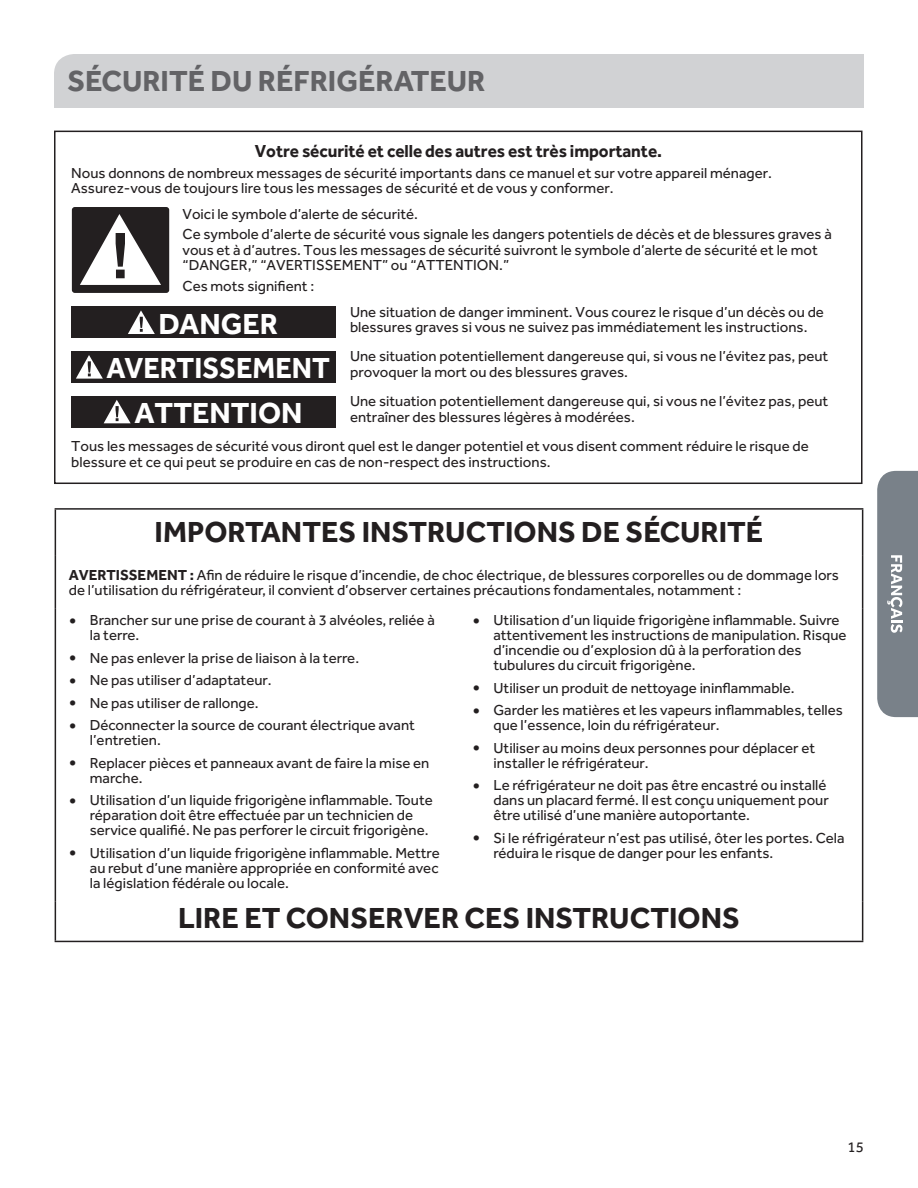
<style>
.page{position:relative;width:918px;height:1188px;background:#fff}
.page>*{position:absolute;margin:0;border:0;box-sizing:border-box;transform-origin:0 0}
.t1{font:700 30px "Effra";color:#231f20}
.t2{font:700 30px/44.7px "Effra";color:#fff;text-align:center}
.t3{font:700 30px "Effra";color:#636366}
.t4{font:700 18px "Effra";letter-spacing:-.005em;color:#231f20;scale:.96 1}
.t5{font:15px/15px "Effra";color:#231f20}
.s1{font-weight:700}
.s2{font-weight:700;font-size:18px}
</style>
<div class="page">
<svg style="left:877px;top:471px;width:41px;height:246px;background:#818990"></svg>
<div style="left:54px;top:54px;width:810px;height:54px;background:#d1d2d4"></div>
<div style="left:54px;top:131px;width:809px;height:353px;border:2px solid #231f20"></div>
<div style="left:73px;top:208px;width:95px;height:84px;background:#231f20;border-radius:2px"></div>
<div style="left:72px;top:207px;width:97px;height:86px;border:3px solid #231f20;border-radius:2px"></div>
<div style="left:71px;top:307px;width:265px;height:31px;background:#231f20"></div>
<svg style="left:128px;top:310px;width:27px;height:24px"></svg>
<div style="left:71px;top:351px;width:265px;height:31px;background:#231f20"></div>
<svg style="left:76px;top:355px;width:27px;height:24px"></svg>
<div style="left:71px;top:396px;width:265px;height:31px;background:#231f20"></div>
<svg style="left:104px;top:400px;width:27px;height:23px"></svg>
<svg style="left:80px;top:214px;width:81px;height:71px"></svg>
<hr style="left:55px;top:508px;width:404px;height:2px;background:#231f20">
<hr style="left:55px;top:510px;width:1px;height:46px;background:#231f20">
<hr style="left:459px;top:508px;width:404px;height:2px;background:#231f20">
<hr style="left:862px;top:510px;width:1px;height:46px;background:#231f20">
<hr style="left:55px;top:556px;width:1px;height:52px;background:#231f20">
<hr style="left:862px;top:556px;width:1px;height:52px;background:#231f20">
<hr style="left:55px;top:608px;width:1px;height:293px;background:#231f20">
<hr style="left:862px;top:608px;width:1px;height:293px;background:#231f20">
<hr style="left:55px;top:901px;width:1px;height:40px;background:#231f20">
<hr style="left:862px;top:901px;width:1px;height:40px;background:#231f20">
<hr style="left:55px;top:941px;width:404px;height:1px;background:#231f20">
<hr style="left:459px;top:941px;width:404px;height:1px;background:#231f20">
<h1 class="t3" style="left:68px;top:63px;width:419px">SÉCURITÉ DU RÉFRIGÉRATEUR</h1>
<p class="t4" style="left:255px;top:140px;width:426px">Votre sécurité et celle des autres est très importante.</p>
<p class="t5" style="left:71px;top:165px;width:702px;line-height:15.8px">Nous donnons de nombreux messages de sécurité importants dans ce manuel et sur votre appareil ménager.<br>Assurez-vous de toujours lire tous les messages de sécurité et de vous y conformer.</p>
<p class="t5" style="left:183px;top:203px;width:651px;line-height:20.2px">Voici le symbole d’alerte de sécurité.<br>Ce symbole d’alerte de sécurité vous signale les dangers potentiels de décès et de blessures graves à</p>
<p class="t5" style="left:183px;top:241px;width:637px;line-height:15.8px">vous et à d’autres. Tous les messages de sécurité suivront le symbole d’alerte de sécurité et le mot “DANGER,” “AVERTISSEMENT” ou “ATTENTION.”</p>
<p class="t5" style="left:183px;top:278px;width:133px">Ces mots signifient :</p>
<p class="t5" style="left:350px;top:303px;width:475px;line-height:15.8px">Une situation de danger imminent. Vous courez le risque d’un décès ou de blessures graves si vous ne suivez pas immédiatement les instructions.</p>
<p class="t5" style="left:350px;top:348px;width:480px;line-height:15.8px">Une situation potentiellement dangereuse qui, si vous ne l’évitez pas, peut provoquer la mort ou des blessures graves.</p>
<p class="t5" style="left:350px;top:393px;width:480px;line-height:15.8px">Une situation potentiellement dangereuse qui, si vous ne l’évitez pas, peut entraîner des blessures légères à modérées.</p>
<p class="t5" style="left:71px;top:438px;width:739px;line-height:15.8px">Tous les messages de sécurité vous diront quel est le danger potentiel et vous disent comment réduire le risque de blessure et ce qui peut se produire en cas de non-respect des instructions.</p>
<h1 class="t2" style="left:107px;top:301px;width:225px">DANGER<br>AVERTISSEMENT<br>ATTENTION</h1>
<h1 class="t1" style="left:155px;top:514px;width:610px">IMPORTANTES INSTRUCTIONS DE SÉCURITÉ</h1>
<p class="t5" style="left:69px;top:567px;width:771px"><span class="s1">AVERTISSEMENT :</span> Afin de réduire le risque d’incendie, de choc électrique, de blessures corporelles ou de dommage lors de l’utilisation du réfrigérateur, il convient d’observer certaines précautions fondamentales, notamment :</p>
<p class="t5" style="left:90px;top:612px;width:347px;text-indent:-21px"><span class="s2">•</span> Brancher sur une prise de courant à 3 alvéoles, reliée à la terre.</p>
<p class="t5" style="left:69px;top:650px;width:292px"><span class="s2">•</span> Ne pas enlever la prise de liaison à la terre.</p>
<p class="t5" style="left:69px;top:672px;width:204px"><span class="s2">•</span> Ne pas utiliser d’adaptateur.</p>
<p class="t5" style="left:69px;top:695px;width:191px"><span class="s2">•</span> Ne pas utiliser de rallonge.</p>
<p class="t5" style="left:90px;top:717px;width:327px;text-indent:-21px"><span class="s2">•</span> Déconnecter la source de courant électrique avant l’entretien.</p>
<p class="t5" style="left:90px;top:755px;width:341px;text-indent:-21px"><span class="s2">•</span> Replacer pièces et panneaux avant de faire la mise en marche.</p>
<p class="t5" style="left:90px;top:792px;width:344px;text-indent:-21px"><span class="s2">•</span> Utilisation d’un liquide frigorigène inflammable. Toute réparation doit être effectuée par un technicien de service qualifié. Ne pas perforer le circuit frigorigène.</p>
<p class="t5" style="left:90px;top:845px;width:351px;text-align:justify;text-indent:-21px"><span class="s2">•</span> Utilisation d’un liquide frigorigène inflammable. Mettre au rebut d’une manière appropriée en conformité avec la législation fédérale ou locale.</p>
<p class="t5" style="left:493px;top:612px;width:355px;text-indent:-21px"><span class="s2">•</span> Utilisation d’un liquide frigorigène inflammable. Suivre attentivement les instructions de manipulation. Risque d’incendie ou d’explosion dû à la perforation des tubulures du circuit frigorigène.</p>
<p class="t5" style="left:472px;top:680px;width:324px"><span class="s2">•</span> Utiliser un produit de nettoyage ininflammable.</p>
<p class="t5" style="left:493px;top:702px;width:351px;text-indent:-21px"><span class="s2">•</span> Garder les matières et les vapeurs inflammables, telles que l’essence, loin du réfrigérateur.</p>
<p class="t5" style="left:493px;top:740px;width:323px;text-indent:-21px"><span class="s2">•</span> Utiliser au moins deux personnes pour déplacer et installer le réfrigérateur.</p>
<p class="t5" style="left:493px;top:777px;width:337px;text-indent:-21px"><span class="s2">•</span> Le réfrigérateur ne doit pas être encastré ou installé dans un placard fermé. Il est conçu uniquement pour être utilisé d’une manière autoportante.</p>
<p class="t5" style="left:493px;top:830px;width:353px;text-indent:-21px"><span class="s2">•</span> Si le réfrigérateur n’est pas utilisé, ôter les portes. Cela réduira le risque de danger pour les enfants.</p>
<h1 class="t1" style="left:178px;top:900px;width:563px">LIRE ET CONSERVER CES INSTRUCTIONS</h1>
<p class="t5" style="left:848px;top:1139px;width:18px">15</p>
</div>
